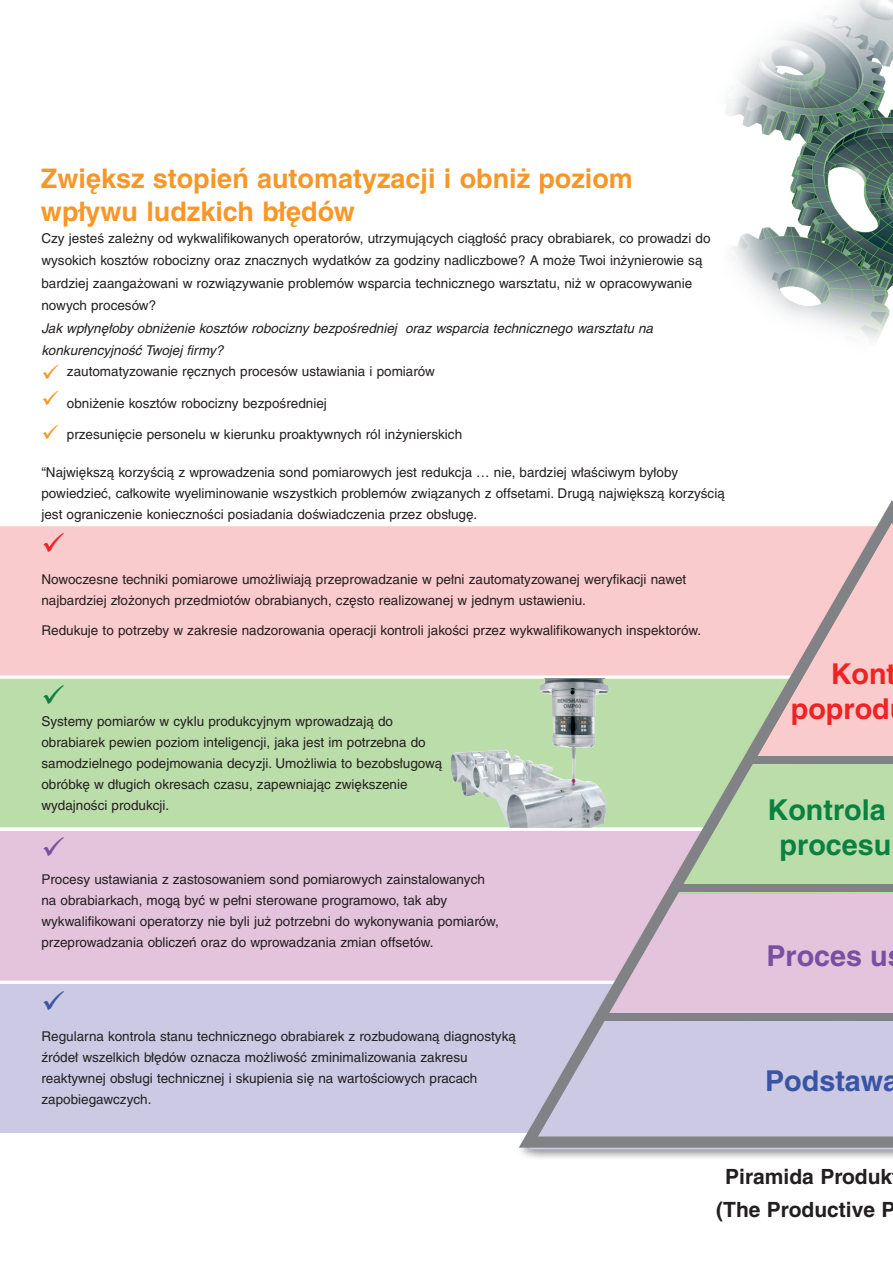
<style>
.page{position:relative;width:893px;height:1263px;background:#fff}
.page>*{position:absolute;margin:0;border:0;box-sizing:border-box;transform-origin:0 0}
.t1{font:700 28.8px/34.5px "Helvetica";color:#0b8140;text-align:center}
.t2{font:700 28.8px/34.5px "Helvetica";color:#ee2323;text-align:right}
.t3{font:700 28.8px "Helvetica";color:#3954a4}
.t4{font:700 28.8px "Helvetica";color:#7850a0}
.t5{font:700 27px/33px "Helvetica CE";color:#f79727}
.t6{font:700 21px/33px "Helvetica CE";color:#231f20;text-align:center}
.t7{font:13.5px/21px "Helvetica CE";color:#231f20}
.s1{font-style:italic}
</style>
<div class="page">
<img style="left:725px;top:0;width:168px;height:340px">
<div style="left:0;top:984px;width:516px;height:149px;background:#cbc9e4"></div>
<div style="left:0;top:831px;width:516px;height:150px;background:#e4c3dc"></div>
<div style="left:0;top:678px;width:450px;height:150px;background:#bda"></div>
<div style="left:0;top:526px;width:516px;height:150px;background:#facbcd"></div>
<img style="left:450px;top:678px;width:66px;height:150px">
<div style="left:516px;top:497px;width:377px;height:664px;background:#231f20;opacity:.5"></div>
<svg style="left:519px;top:500px;width:374px;height:647px;background:#cec4d4"></svg>
<svg style="left:600px;top:500px;width:293px;height:523px;background:#d9cbc4"></svg>
<svg style="left:44px;top:533px;width:20px;height:19px"></svg>
<svg style="left:44px;top:991px;width:20px;height:20px"></svg>
<svg style="left:44px;top:836px;width:20px;height:20px"></svg>
<svg style="left:44px;top:685px;width:20px;height:19px"></svg>
<p class="t5" style="left:41px;top:162px;width:593px">Zwiększ stopień automatyzacji i obniż poziom wpływu ludzkich błędów</p>
<p class="t7" style="left:41px;top:227px;width:671px;line-height:22.5px">Czy jesteś zależny od wykwalifikowanych operatorów, utrzymujących ciągłość pracy obrabiarek, co prowadzi do wysokich kosztów robocizny oraz znacznych wydatków za godziny nadliczbowe? A może Twoi inżynierowie są bardziej zaangażowani w rozwiązywanie problemów wsparcia technicznego warsztatu, niż w opracowywanie nowych procesów?<br><span class="s1">Jak wpłynęłoby obniżenie kosztów robocizny bezpośredniej oraz wsparcia technicznego warsztatu na konkurencyjność Twojej firmy?</span></p>
<p class="t7" style="left:67px;top:361px;width:370px">zautomatyzowanie ręcznych procesów ustawiania i pomiarów</p>
<p class="t7" style="left:67px;top:393px;width:261px">obniżenie kosztów robocizny bezpośredniej</p>
<p class="t7" style="left:67px;top:424px;width:397px">przesunięcie personelu w kierunku proaktywnych ról inżynierskich</p>
<p class="t7" style="left:41px;top:462px;width:685px">“Największą korzyścią z wprowadzenia sond pomiarowych jest redukcja … nie, bardziej właściwym byłoby powiedzieć, całkowite wyeliminowanie wszystkich problemów związanych z offsetami. Drugą największą korzyścią jest ograniczenie konieczności posiadania doświadczenia przez obsługę.</p>
<p class="t7" style="left:41px;top:569px;width:646px">Nowoczesne techniki pomiarowe umożliwiają przeprowadzanie w pełni zautomatyzowanej weryfikacji nawet najbardziej złożonych przedmiotów obrabianych, często realizowanej w jednym ustawieniu.</p>
<p class="t7" style="left:41px;top:620px;width:661px">Redukuje to potrzeby w zakresie nadzorowania operacji kontroli jakości przez wykwalifikowanych inspektorów.</p>
<p class="t7" style="left:41px;top:711px;width:402px">Systemy pomiarów w cyklu produkcyjnym wprowadzają do obrabiarek pewien poziom inteligencji, jaka jest im potrzebna do samodzielnego podejmowania decyzji. Umożliwia to bezobsługową obróbkę w długich okresach czasu, zapewniając zwiększenie wydajności produkcji.</p>
<p class="t7" style="left:41px;top:868px;width:459px">Procesy ustawiania z zastosowaniem sond pomiarowych zainstalowanych na obrabiarkach, mogą być w pełni sterowane programowo, tak aby wykwalifikowani operatorzy nie byli już potrzebni do wykonywania pomiarów, przeprowadzania obliczeń oraz do wprowadzania zmian offsetów.</p>
<p class="t2" style="left:791px;top:657px;width:107px">Kont poprod</p>
<p class="t1" style="left:768px;top:792px;width:125px">Kontrola procesu</p>
<p class="t4" style="left:766px;top:938px;width:123px">Proces u</p>
<p class="t7" style="left:41px;top:1026px;width:476px">Regularna kontrola stanu technicznego obrabiarek z rozbudowaną diagnostyką źródeł wszelkich błędów oznacza możliwość zminimalizowania zakresu reaktywnej obsługi technicznej i skupienia się na wartościowych pracach zapobiegawczych.</p>
<p class="t3" style="left:765px;top:1063px;width:136px">Podstawa</p>
<p class="t6" style="left:716px;top:1160px;width:181px">Piramida Produk (The Productive P</p>
</div>
